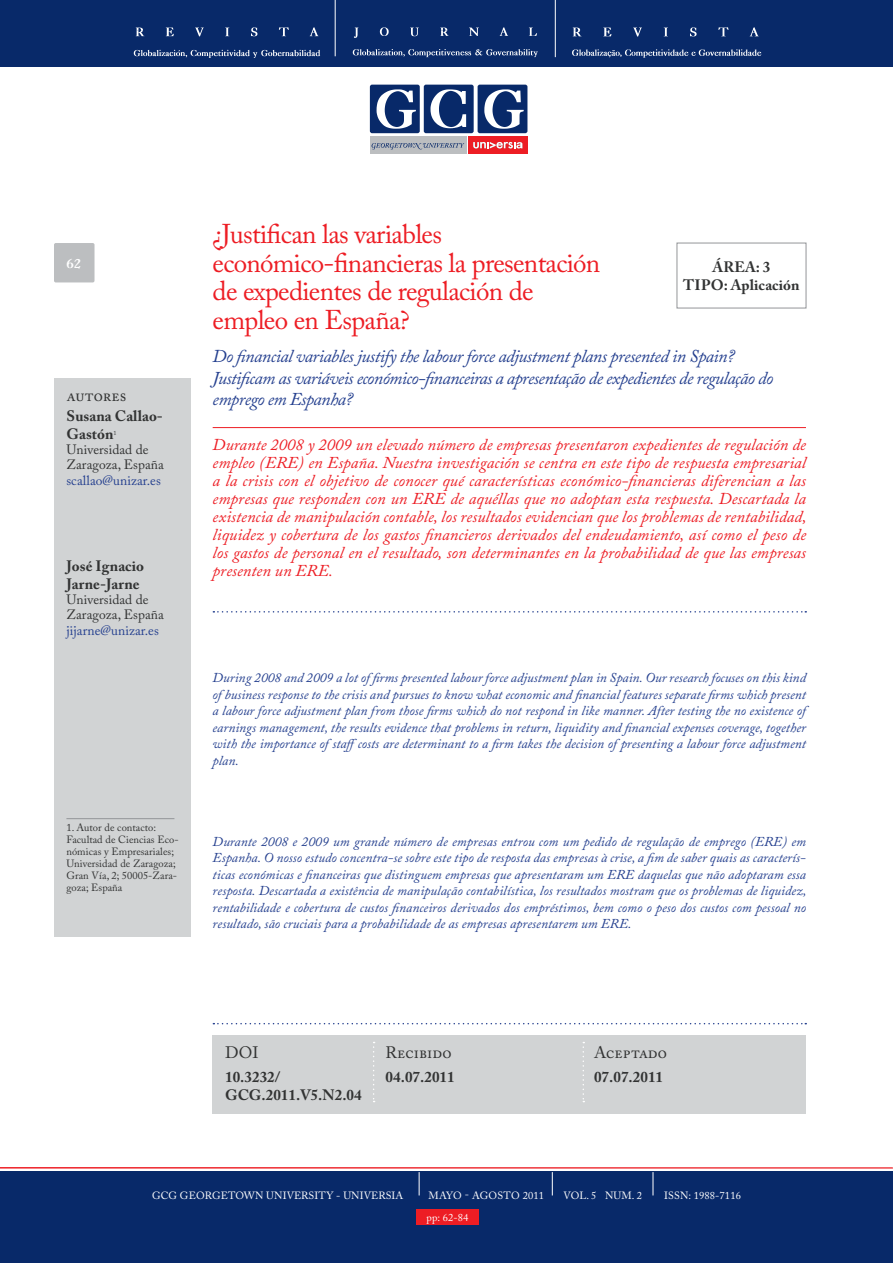
<style>
.page{position:relative;width:893px;height:1263px;background:#fff}
.page>*{position:absolute;margin:0;border:0;box-sizing:border-box;transform-origin:0 0}
.t1{font:27px/28.5px "Adobe Caslon Pro";color:#ed1d24}
.t2{font:italic 18px/21.8px "Adobe Caslon Pro";letter-spacing:-.03em;color:#25408f}
.t3{font:italic 16.5px/18px "Adobe Caslon Pro";letter-spacing:.005em;color:#ed1d24;text-align:justify}
.t4{font:16.5px "Adobe Caslon Pro";letter-spacing:.005em;color:#323333}
.t5{font:700 15px/18px "Adobe Caslon Pro";letter-spacing:.005em;color:#323333}
.t6{font:300 15px "Caslon";color:#fff}
.t7{font:italic 13.5px/16.5px "Adobe Caslon Pro";color:#25408f;text-align:justify}
.t8{font:13.5px/15px "Adobe Caslon Pro";letter-spacing:.005em;color:#323333}
.t9{font:13.5px "Adobe Caslon Pro";color:#25408f}
.t10{font:10.5px/12px "Adobe Caslon Pro";letter-spacing:.005em;color:#323333}
.t11{font:10.5px "Adobe Caslon Pro";letter-spacing:.01em;color:#fff}
.t12{font:6.15px "Adobe Caslon Pro";color:#323333}
</style>
<div class="page">
<hr style="left:0;top:1167px;width:893px;height:1px;background:#ed1d24">
<div style="left:213px;top:1036px;width:593px;height:78px;background:#d1d3d4"></div>
<svg style="left:213px;top:1023px;width:593px;height:1px"></svg>
<svg style="left:373px;top:1042px;width:2px;height:60px"></svg>
<svg style="left:583px;top:1042px;width:1px;height:60px"></svg>
<div style="left:0;top:1172px;width:893px;height:91px;background:#082969"></div>
<svg style="left:552px;top:1172px;width:1px;height:23px"></svg>
<svg style="left:419px;top:1172px;width:1px;height:23px"></svg>
<svg style="left:653px;top:1172px;width:1px;height:23px"></svg>
<hr style="left:213px;top:427px;width:593px;height:1px;background:#ed1d24">
<div style="left:416px;top:1209px;width:63px;height:16px;background:#ed1d24"></div>
<div style="left:370px;top:85px;width:50px;height:48px;background:#082969;border-radius:2px"></div>
<div style="left:424px;top:85px;width:50px;height:48px;background:#082969;border-radius:2px"></div>
<div style="left:478px;top:85px;width:49px;height:48px;background:#082969;border-radius:2px"></div>
<div style="left:468px;top:136px;width:60px;height:18px;background:#ed1d24"></div>
<svg style="left:473px;top:142px;width:50px;height:6px"></svg>
<div style="left:370px;top:136px;width:96px;height:18px;background:#bcbec0"></div>
<svg style="left:372px;top:143px;width:92px;height:7px"></svg>
<svg style="left:377px;top:89px;width:39px;height:40px"></svg>
<svg style="left:430px;top:89px;width:36px;height:39px"></svg>
<svg style="left:484px;top:89px;width:40px;height:40px"></svg>
<div style="left:54px;top:243px;width:40px;height:39px;background:#bcbec0;border-radius:2px"></div>
<div style="left:0;top:0;width:893px;height:67px;background:#082969"></div>
<svg style="left:136px;top:28px;width:8px;height:8px"></svg>
<svg style="left:166px;top:28px;width:8px;height:8px"></svg>
<svg style="left:195px;top:28px;width:9px;height:8px"></svg>
<svg style="left:225px;top:28px;width:4px;height:8px"></svg>
<svg style="left:251px;top:27px;width:6px;height:9px"></svg>
<svg style="left:279px;top:27px;width:10px;height:9px"></svg>
<svg style="left:310px;top:27px;width:8px;height:9px"></svg>
<svg style="left:134px;top:50px;width:186px;height:8px"></svg>
<svg style="left:353px;top:49px;width:185px;height:8px"></svg>
<svg style="left:354px;top:28px;width:4px;height:10px"></svg>
<svg style="left:380px;top:27px;width:9px;height:9px"></svg>
<svg style="left:411px;top:28px;width:7px;height:8px"></svg>
<svg style="left:440px;top:28px;width:9px;height:8px"></svg>
<svg style="left:469px;top:28px;width:9px;height:8px"></svg>
<svg style="left:500px;top:27px;width:8px;height:9px"></svg>
<svg style="left:529px;top:28px;width:8px;height:8px"></svg>
<svg style="left:573px;top:28px;width:8px;height:8px"></svg>
<svg style="left:604px;top:28px;width:7px;height:8px"></svg>
<svg style="left:633px;top:28px;width:9px;height:9px"></svg>
<svg style="left:664px;top:28px;width:3px;height:8px"></svg>
<svg style="left:690px;top:27px;width:7px;height:9px"></svg>
<svg style="left:718px;top:27px;width:10px;height:9px"></svg>
<svg style="left:750px;top:27px;width:9px;height:9px"></svg>
<svg style="left:572px;top:49px;width:189px;height:9px"></svg>
<hr style="left:335px;top:0;width:1px;height:56px;background:#fff">
<hr style="left:555px;top:0;width:1px;height:57px;background:#fff">
<div style="left:54px;top:378px;width:137px;height:558px;background:#d1d3d4"></div>
<hr style="left:66px;top:818px;width:108px;height:1px;background:#939598">
<div style="left:677px;top:243px;width:129px;height:65px;border:1px solid #939598"></div>
<svg style="left:213px;top:611px;width:593px;height:1px"></svg>
<p class="t6" style="left:67px;top:258px;width:16px">62</p>
<p class="t4" style="left:67px;top:385px;width:61px">autores</p>
<p class="t5" style="left:66px;top:407px;width:98px">Susana Callao-<br>Gastón</p>
<p class="t12" style="left:114px;top:430px;width:5px">1</p>
<p class="t8" style="left:66px;top:442px;width:99px">Universidad de<br>Zaragoza, España</p>
<p class="t9" style="left:66px;top:473px;width:96px">scallao@unizar.es</p>
<p class="t5" style="left:66px;top:557px;width:79px">José Ignacio<br>Jarne-Jarne</p>
<p class="t8" style="left:66px;top:592px;width:99px">Universidad de<br>Zaragoza, España</p>
<p class="t9" style="left:66px;top:623px;width:94px">jijarne@unizar.es</p>
<p class="t10" style="left:66px;top:821px;width:114px">1. Autor de contacto:<br>Facultad de Ciencias Eco&shy;nómicas y Empresariales;<br>Universidad de Zaragoza;<br>Gran Vía, 2; 50005-Zara&shy;goza; España</p>
<h1 class="t1" style="left:213px;top:219px;width:389px">¿Justifican las variables económico-financieras la presentación de expedientes de regulación de empleo en España?</h1>
<p class="t5" style="left:683px;top:258px;width:118px;text-align:center">ÁREA: 3<br>TIPO: Aplicación</p>
<h2 class="t2" style="left:213px;top:344px;width:562px">Do financial variables justify the labour force adjustment plans presented in Spain?<br>Justificam as variáveis económico-financeiras a apresentação de expedientes de regulação do emprego em Espanha?</h2>
<p class="t3" style="left:213px;top:435px;width:595px">Durante 2008 y 2009 un elevado número de empresas presentaron expedientes de regulación de empleo (ERE) en España. Nuestra investigación se centra en este tipo de respuesta empresarial a la crisis con el objetivo de conocer qué características económico-financieras diferencian a las empresas que responden con un ERE de aquéllas que no adoptan esta respuesta. Descartada la existencia de manipulación contable, los resultados evidencian que los problemas de rentabilidad, liquidez y cobertura de los gastos financieros derivados del endeudamiento, así como el peso de los gastos de personal en el resultado, son determinantes en la probabilidad de que las empresas presenten un ERE.</p>
<p class="t7" style="left:213px;top:669px;width:595px">During 2008 and 2009 a lot of firms presented labour force adjustment plan in Spain. Our research focuses on this kind of business response to the crisis and pursues to know what economic and financial features separate firms which present a labour force adjustment plan from those firms which do not respond in like manner. After testing the no existence of earnings management, the results evidence that problems in return, liquidity and financial expenses coverage, together with the importance of staffcosts are determinant to a firm takes the decision of presenting a labour force adjustment plan.</p>
<p class="t7" style="left:213px;top:833px;width:595px">Durante 2008 e 2009 um grande número de empresas entrou com um pedido de regulação de emprego (ERE) em Espanha. O nosso estudo concentra-se sobre este tipo de resposta das empresas à crise, a fim de saber quais as caracterís&shy;ticas económicas e financeiras que distinguem empresas que apresentaram um ERE daquelas que não adoptaram essa resposta. Descartada a existência de manipulação contabilística, los resultados mostram que os problemas de liquidez, rentabilidade e cobertura de custos financeiros derivados dos empréstimos, bem como o peso dos custos com pessoal no resultado, são cruciais para a probabilidade de as empresas apresentarem um ERE.</p>
<p class="t4" style="left:386px;top:1043px;width:68px">Recibido</p>
<p class="t4" style="left:594px;top:1043px;width:74px">Aceptado</p>
<p class="t4" style="left:225px;top:1043px;width:35px">DOI</p>
<p class="t5" style="left:225px;top:1067px;width:138px">10.3232/<br>GCG.2011.V5.N2.04</p>
<p class="t5" style="left:386px;top:1067px;width:71px">04.07.2011</p>
<p class="t5" style="left:594px;top:1067px;width:71px">07.07.2011</p>
<p class="t11" style="left:152px;top:1189px;width:253px">GCG GEORGETOWN UNIVERSITY - UNIVERSIA</p>
<p class="t11" style="left:429px;top:1189px;width:10px">mayo</p>
<p class="t11" style="left:465px;top:1189px;width:24px">- Agosto</p>
<p class="t11" style="left:523px;top:1189px;width:23px">2011</p>
<p class="t11" style="left:563px;top:1189px;width:80px">VOL. 5 NUM. 2</p>
<p class="t11" style="left:664px;top:1189px;width:78px">ISSN: 1988-7116</p>
<p class="t11" style="left:426px;top:1211px;width:43px">pp: 62-84</p>
</div>
